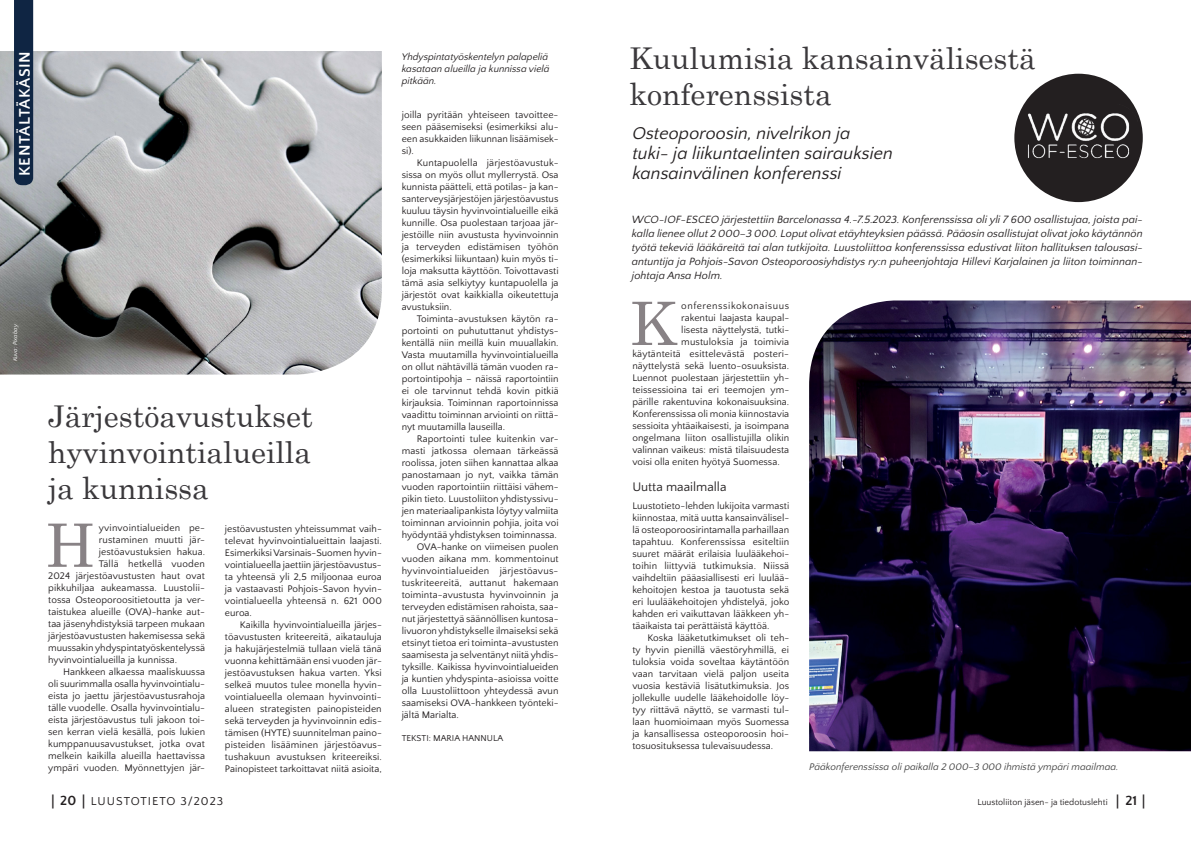
<style>
.page{position:relative;width:1191px;height:842px;background:#fff}
.page>*{position:absolute;margin:0;border:0;box-sizing:border-box;transform-origin:0 0}
.t1{font:59.8px "Century Schoolbook";color:#888285}
.t2{font:30px/36px "Century Schoolbook";color:#3b393c;text-align:justify}
.t3{font:italic 18px/20px "Quattrocento Sans";color:#231f20}
.t4{font:700 16px "Quattrocento Sans";letter-spacing:.04em;color:#fff}
.t5{font:13px "Quattrocento Sans";color:#231f20}
.t6{font:12px "Quattrocento Sans";letter-spacing:.08em;color:#231f20}
.t7{font:italic 11px/14px "Quattrocento Sans";color:#231f20;text-align:justify}
.t8{font:10px/12px "Quattrocento Sans";color:#231f20;text-align:justify}
.t9{font:italic 10px/12px "Quattrocento Sans";color:#231f20}
.t10{font:italic 10px "Quattrocento Sans";color:#424242}
.t11{font:10px "Quattrocento Sans";letter-spacing:.055em;color:#231f20}
.t12{font:9px "Quattrocento Sans";color:#231f20}
.t13{font:italic 6px "Quattrocento Sans";color:#fff}
.s1{font-family:"Myriad Pro";font-weight:600;font-size:14px}
.s2{font-weight:700;font-size:14px}
</style>
<div class="page">
<img style="left:0;top:51px;width:382px;height:324px">
<img style="left:809px;top:300px;width:382px;height:451px">
<div style="left:14px;top:0;width:19px;height:185px;background:#0f2543"></div>
<div style="left:1014px;top:74px;width:128px;height:128px;background:#231f20;border-radius:50%"></div>
<img style="left:1019px;top:105px;width:118px;height:62px">
<h3 class="t4" style="left:16px;top:176px;width:126px;rotate:-90deg">KENTÄLTÄKÄSIN</h3>
<p class="t13" style="left:12px;top:361px;width:39px;rotate:-90deg">Kuva: Pixabay</p>
<h2 class="t2" style="left:48px;top:395px;width:266px">Järjestöavustukset hyvinvointialueilla ja kunnissa</h2>
<h1 class="t1" style="left:45px;top:495px;width:51px">H</h1>
<p class="t8" style="left:99px;top:522px;width:108px">yvinvointialueiden pe-</p>
<p class="t8" style="left:225px;top:523px;width:158px">jestöavustusten yhteissummat vaih&shy;televat hyvinvointialueittain laajasti.<br>Esimerkiksi Varsinais-Suomen hyvin&shy;vointialueella jaettiin järjestöavustus&shy;ta yhteensä yli 2,5 miljoonaa euroa ja vastaavasti Pohjois-Savon hyvin&shy;vointialueella yhteensä n. 621 000 euroa.</p>
<p class="t8" style="left:225px;top:619px;width:158px;text-indent:15px">Kaikilla hyvinvointialueilla järjes&shy;töavustusten kriteereitä, aikatauluja ja hakujärjestelmiä tullaan vielä tänä vuonna kehittämään ensi vuoden jär&shy;jestöavustuksen hakua varten. Yksi selkeä muutos tulee monella hyvin&shy;vointialueella olemaan hyvinvointi&shy;alueen strategisten painopisteiden sekä terveyden ja hyvinvoinnin edis&shy;tämisen (HYTE) suunnitelman paino&shy;pisteiden lisääminen järjestöavus&shy;tushakuun avustuksen kriteereiksi.<br>Painopisteet tarkoittavat niitä asioita,</p>
<p class="t8" style="left:99px;top:534px;width:108px">rustaminen muutti jär-</p>
<p class="t8" style="left:99px;top:546px;width:108px">jestöavustuksien hakua.</p>
<p class="t8" style="left:99px;top:558px;width:108px">Tällä hetkellä vuoden</p>
<p class="t8" style="left:48px;top:570px;width:158px">2024 järjestöavustusten haut ovat</p>
<p class="t8" style="left:48px;top:582px;width:158px">pikkuhiljaa aukeamassa. Luustolii-</p>
<p class="t8" style="left:48px;top:594px;width:158px">tossa Osteoporoositietoutta ja ver-</p>
<p class="t8" style="left:48px;top:606px;width:158px">taistukea alueille (OVA)-hanke aut-</p>
<p class="t8" style="left:48px;top:618px;width:158px">taa jäsenyhdistyksiä tarpeen mukaan</p>
<p class="t8" style="left:48px;top:630px;width:158px">järjestöavustusten hakemisessa sekä</p>
<p class="t8" style="left:48px;top:642px;width:158px">muussakin yhdyspintatyöskentelyssä</p>
<p class="t8" style="left:48px;top:654px;width:130px">hyvinvointialueilla ja kunnissa.</p>
<p class="t8" style="left:63px;top:666px;width:143px">Hankkeen alkaessa maaliskuussa</p>
<p class="t8" style="left:48px;top:678px;width:158px">oli suurimmalla osalla hyvinvointialu-</p>
<p class="t8" style="left:48px;top:690px;width:158px">eista jo jaettu järjestöavustusrahoja</p>
<p class="t8" style="left:48px;top:702px;width:158px">tälle vuodelle. Osalla hyvinvointialu-</p>
<p class="t8" style="left:48px;top:714px;width:158px">eista järjestöavustus tuli jakoon toi-</p>
<p class="t8" style="left:48px;top:726px;width:158px">sen kerran vielä kesällä, pois lukien</p>
<p class="t8" style="left:48px;top:738px;width:158px">kumppanuusavustukset, jotka ovat</p>
<p class="t8" style="left:48px;top:750px;width:158px">melkein kaikilla alueilla haettavissa</p>
<p class="t8" style="left:48px;top:762px;width:158px">ympäri vuoden. Myönnettyjen jär-</p>
<p class="t9" style="left:402px;top:51px;width:149px">Yhdyspintatyöskentelyn palapeliä kasataan alueilla ja kunnissa vielä pitkään.</p>
<p class="t8" style="left:402px;top:109px;width:158px">joilla pyritään yhteiseen tavoittee&shy;seen pääsemiseksi (esimerkiksi alu&shy;een asukkaiden liikunnan lisäämisek&shy;si).</p>
<p class="t8" style="left:402px;top:157px;width:158px;text-align:left;text-indent:15px">Kuntapuolella järjestöavustuk&shy;sissa on myös ollut myllerrystä. Osa kunnista päätteli, että potilas- ja kan&shy;santerveysjärjestöjen järjestöavustus kuuluu täysin hyvinvointialueille eikä kunnille. Osa puolestaan tarjoaa jär&shy;jestöille niin avustusta hyvinvoinnin ja terveyden edistämisen työhön (esimerkiksi liikuntaan) kuin myös ti&shy;loja maksutta käyttöön. Toivottavasti tämä asia selkiytyy kuntapuolella ja järjestöt ovat kaikkialla oikeutettuja avustuksiin.<br>Toiminta-avustuksen käytön ra&shy;portointi on puhututtanut yhdistys&shy;kentällä niin meillä kuin muuallakin.<br>Vasta muutamilla hyvinvointialueilla on ollut nähtävillä tämän vuoden ra&shy;portointipohja – näissä raportointiin ei ole tarvinnut tehdä kovin pitkiä kirjauksia. Toiminnan raportoinnissa vaadittu toiminnan arviointi on riittä&shy;nyt muutamilla lauseilla.</p>
<p class="t8" style="left:402px;top:433px;width:158px;text-align:left;text-indent:15px">Raportointi tulee kuitenkin var&shy;masti jatkossa olemaan tärkeässä roolissa, joten siihen kannattaa alkaa panostamaan jo nyt, vaikka tämän vuoden raportointiin riittäisi vähem&shy;pikin tieto. Luustoliiton yhdistyssivu&shy;jen materiaalipankista löytyy valmiita toiminnan arvioinnin pohjia, joita voi hyödyntää yhdistyksen toiminnassa.<br>OVA-hanke on viimeisen puolen vuoden aikana mm. kommentoinut hyvinvointialueiden järjestöavus&shy;tuskriteereitä, auttanut hakemaan toiminta-avustusta hyvinvoinnin ja terveyden edistämisen rahoista, saa&shy;nut järjestettyä säännöllisen kuntosa&shy;livuoron yhdistykselle ilmaiseksi sekä etsinyt tietoa eri toiminta-avustusten saamisesta ja selventänyt niitä yhdis&shy;tyksille. Kaikissa hyvinvointialueiden ja kuntien yhdyspinta-asioissa voitte olla Luustoliittoon yhteydessä avun saamiseksi OVA-hankkeen työnteki&shy;jältä Marialta.</p>
<p class="t12" style="left:402px;top:733px;width:45px">Teksti : Maria</p>
<p class="t12" style="left:462px;top:733px;width:14px">Hann</p>
<p class="t12" style="left:487px;top:733px;width:12px">ula</p>
<h2 class="t2" style="left:629px;top:38px;width:408px">Kuulumisia kansainvälisestä konferenssista</h2>
<h3 class="t3" style="left:632px;top:124px;width:262px">Osteoporoosin, nivelrikon ja<br>tuki- ja liikuntaelinten sairauksien kansainvälinen konferenssi</h3>
<p class="t7" style="left:632px;top:212px;width:512px">WCO-IOF-ESCEO järjestettiin Barcelonassa 4.-7.5.2023. Konferenssissa oli yli 7 600 osallistujaa, joista pai&shy;kalla lienee ollut 2 000–3 000. Loput olivat etäyhteyksien päässä. Pääosin osallistujat olivat joko käytännön työtä tekeviä lääkäreitä tai alan tutkijoita. Luustoliittoa konferenssissa edustivat liiton hallituksen talousasi&shy;antuntija ja Pohjois-Savon Osteoporoosiyhdistys ry:n puheenjohtaja Hillevi Karjalainen ja liiton toiminnan&shy;johtaja Ansa Holm.</p>
<h1 class="t1" style="left:630px;top:273px;width:48px">K</h1>
<p class="t11" style="left:681px;top:300px;width:109px">onferenssikokonaisuus</p>
<p class="t8" style="left:681px;top:312px;width:109px">rakentui laajasta kaupal-</p>
<p class="t8" style="left:681px;top:324px;width:109px">lisesta näyttelystä, tutki-</p>
<p class="t8" style="left:681px;top:336px;width:109px">mustuloksia ja toimivia</p>
<p class="t8" style="left:632px;top:348px;width:158px">käytänteitä esittelevästä posteri-</p>
<p class="t8" style="left:632px;top:360px;width:158px">näyttelystä sekä luento-osuuksista.</p>
<p class="t8" style="left:632px;top:372px;width:158px">Luennot puolestaan järjestettiin yh-</p>
<p class="t8" style="left:632px;top:384px;width:158px">teissessioina tai eri teemojen ym-</p>
<p class="t8" style="left:632px;top:396px;width:158px">pärille rakentuvina kokonaisuuksina.</p>
<p class="t8" style="left:632px;top:408px;width:158px">Konferenssissa oli monia kiinnostavia</p>
<p class="t8" style="left:632px;top:420px;width:158px">sessioita yhtäaikaisesti, ja isoimpana</p>
<p class="t8" style="left:632px;top:432px;width:158px">ongelmana liiton osallistujilla olikin</p>
<p class="t8" style="left:632px;top:444px;width:158px">valinnan vaikeus: mistä tilaisuudesta</p>
<p class="t8" style="left:632px;top:456px;width:149px">voisi olla eniten hyötyä Suomessa.</p>
<h3 class="t5" style="left:632px;top:480px;width:96px">U utta maailmalla</h3>
<p class="t8" style="left:632px;top:500px;width:158px">Luustotieto-lehden lukijoita varmasti kiinnostaa, mitä uutta kansainvälisel&shy;lä osteoporoosirintamalla parhaillaan tapahtuu. Konferenssissa esiteltiin suuret määrät erilaisia luulääkehoi&shy;toihin liittyviä tutkimuksia. Niissä vaihdeltiin pääasiallisesti eri luulää&shy;kehoitojen kestoa ja tauotusta sekä eri luulääkehoitojen yhdistelyä, joko kahden eri vaikuttavan lääkkeen yh&shy;täaikaista tai perättäistä käyttöä.</p>
<p class="t8" style="left:632px;top:632px;width:158px;text-indent:15px">Koska lääketutkimukset oli teh&shy;ty hyvin pienillä väestöryhmillä, ei tuloksia voida soveltaa käytäntöön vaan tarvitaan vielä paljon useita vuosia kestäviä lisätutkimuksia. Jos jollekulle uudelle lääkehoidolle löy&shy;tyy riittävä näyttö, se varmasti tul&shy;laan huomioimaan myös Suomessa ja kansallisessa osteoporoosin hoi&shy;tosuosituksessa tulevaisuudessa.</p>
<p class="t10" style="left:809px;top:762px;width:311px">Pääkonferenssissa oli paikalla 2 000–3 000 ihmistä ympäri maailmaa.</p>
<p class="t6" style="left:51px;top:794px;width:174px"><span class="s1">|</span> <span class="s2">20</span> <span class="s1">|</span> luustoti eto 3/2023</p>
<p class="t12" style="left:977px;top:797px;width:170px">Luustoliiton jäsen- ja tiedotuslehti <span class="s1">|</span> <span class="s2">21</span> <span class="s1">|</span></p>
</div>
